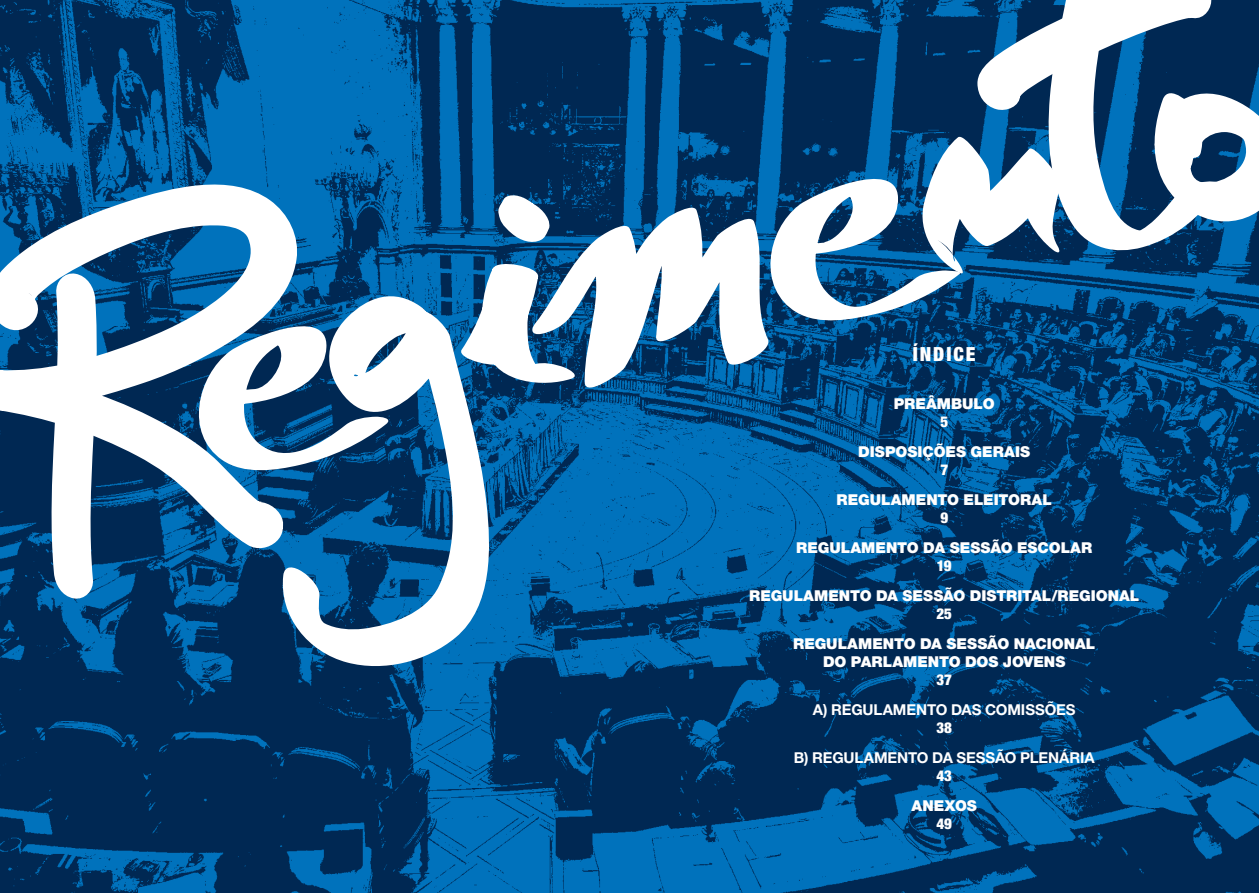
<style>
.page{position:relative;width:1259px;height:893px;background:#fff}
.page>*{position:absolute;margin:0;border:0;box-sizing:border-box;transform-origin:0 0}
.t1{font:900 condensed 19.5px "Helvetica Neue LT Std";letter-spacing:.095em;color:#fff}
.t2{font:900 15px/18px "Helvetica Neue LT Std";color:#fff;text-align:center}
.t3{font:700 15px "Helvetica Neue LT Std";letter-spacing:-.01em;color:#fff}
.t4{font:900 condensed 15px "Helvetica Neue LT Std";letter-spacing:-.015em;color:#fff}
</style>
<div class="page">
<img style="left:0;top:0;width:1259px;height:893px">
<svg style="left:45px;top:557px;width:57px;height:43px"></svg>
<svg style="left:0;top:172px;width:300px;height:385px"></svg>
<svg style="left:184px;top:303px;width:95px;height:172px"></svg>
<svg style="left:279px;top:288px;width:214px;height:384px"></svg>
<svg style="left:455px;top:259px;width:75px;height:129px"></svg>
<svg style="left:497px;top:195px;width:53px;height:50px"></svg>
<svg style="left:530px;top:202px;width:243px;height:196px"></svg>
<svg style="left:757px;top:0;width:502px;height:326px"></svg>
<p class="t1" style="left:913px;top:342px;width:64px">ÍNDICE</p>
<p class="t2" style="left:894px;top:395px;width:102px">PREÂMBULO</p>
<p class="t4" style="left:940px;top:413px;width:9px">5</p>
<p class="t2" style="left:858px;top:443px;width:173px">DISPOSIÇÕES GERAIS</p>
<p class="t4" style="left:940px;top:461px;width:9px">7</p>
<p class="t2" style="left:836px;top:491px;width:217px">REGULAMENTO ELEITORAL</p>
<p class="t4" style="left:940px;top:509px;width:9px">9</p>
<p class="t2" style="left:796px;top:539px;width:297px">REGULAMENTO DA SESSÃO ESCOLAR</p>
<p class="t4" style="left:937px;top:557px;width:16px">19</p>
<p class="t2" style="left:749px;top:587px;width:392px">REGULAMENTO DA SESSÃO DISTRITAL/REGIONAL</p>
<p class="t4" style="left:936px;top:605px;width:17px">25</p>
<p class="t2" style="left:793px;top:635px;width:304px">REGULAMENTO DA SESSÃO NACIONAL<br>DO PARLAMENTO DOS JOVENS</p>
<p class="t4" style="left:936px;top:671px;width:17px">37</p>
<p class="t3" style="left:813px;top:701px;width:264px">A) REGULAMENTO DAS COMISSÕES</p>
<p class="t4" style="left:936px;top:719px;width:17px">38</p>
<p class="t3" style="left:794px;top:749px;width:302px">B) REGULAMENTO DA SESSÃO PLENÁRIA</p>
<p class="t4" style="left:936px;top:767px;width:17px">43</p>
<p class="t2" style="left:911px;top:797px;width:67px">ANEXOS</p>
<p class="t4" style="left:936px;top:815px;width:17px">49</p>
</div>
